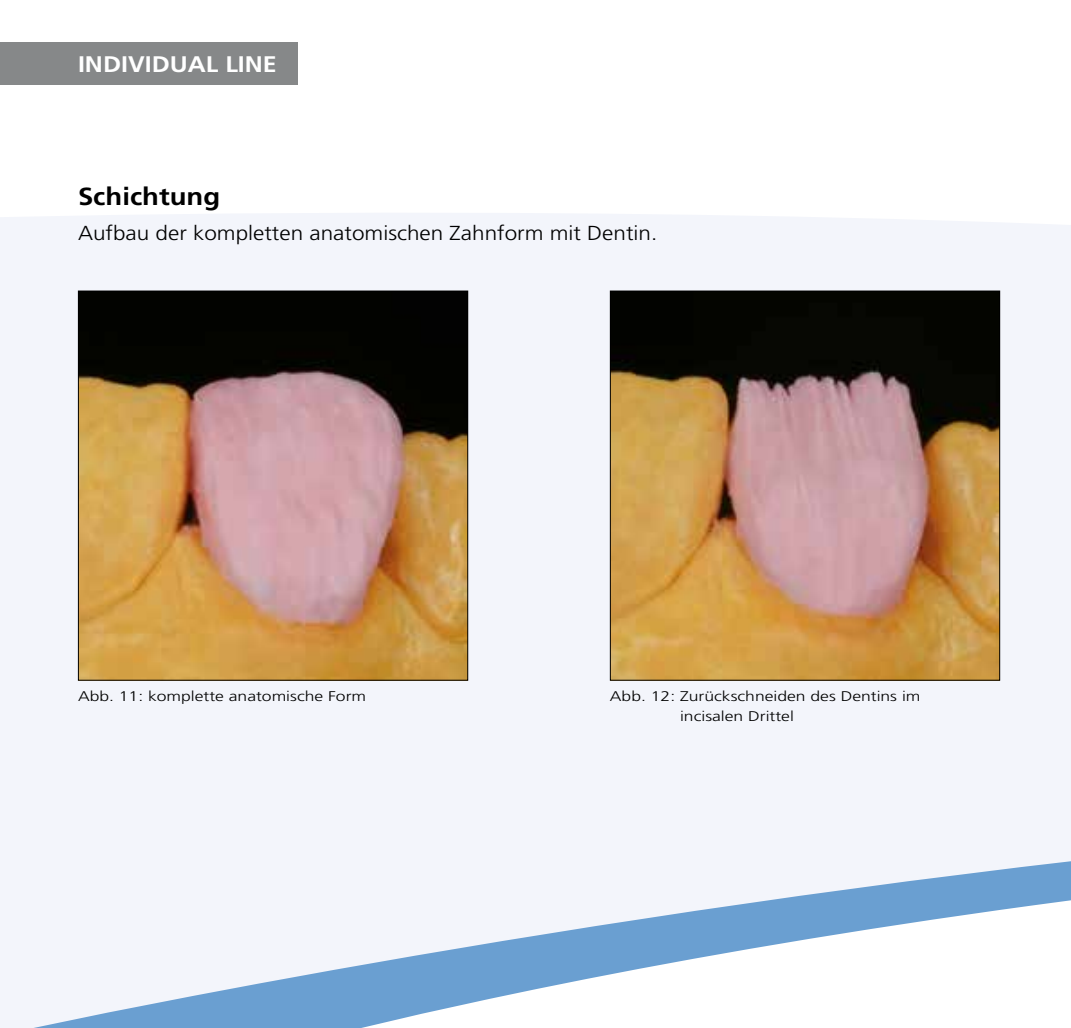
<style>
.page{position:relative;width:1071px;height:1028px;background:#fff}
.page>*{position:absolute;margin:0;border:0;box-sizing:border-box;transform-origin:0 0}
.t1{font:700 24.75px "Frutiger LT Std";color:#000;scale:1.11 1}
.t2{font:700 22.5px "Frutiger LT Std";color:#fff;scale:1.11 1}
.t3{font:300 20.25px "Frutiger LT Std";color:#000;scale:1.11 1}
.t4{font:300 14px/20px "Frutiger LT Std";color:#000;scale:1.25 1}
</style>
<div class="page">
<div style="left:0;top:43px;width:298px;height:42px;background:#868889"></div>
<div style="left:0;top:213px;width:1070px;height:580px;background:#f3f5fb"></div>
<svg style="left:0;top:793px;width:1070px;height:235px;fill:#f3f5fb"></svg>
<img style="left:80px;top:293px;width:386px;height:385px">
<div style="left:78px;top:291px;width:390px;height:389px;border:1px solid #000"></div>
<img style="left:611px;top:293px;width:386px;height:385px">
<div style="left:609px;top:291px;width:390px;height:389px;border:1px solid #000"></div>
<h2 class="t2" style="left:78px;top:51px;width:180px">INDIVIDUAL LINE</h2>
<h1 class="t1" style="left:78px;top:182px;width:129px">Schichtung</h1>
<h3 class="t3" style="left:78px;top:221px;width:523px">Aufbau der kompletten anatomischen Zahnform mit Dentin.</h3>
<p class="t4" style="left:78px;top:686px;width:232px">Abb. 11: komplette anatomische Form</p>
<p class="t4" style="left:680px;top:686px;width:194px;text-indent:-70px">Abb. 12: Zurückschneiden des Dentins im incisalen Drittel</p>
</div>
